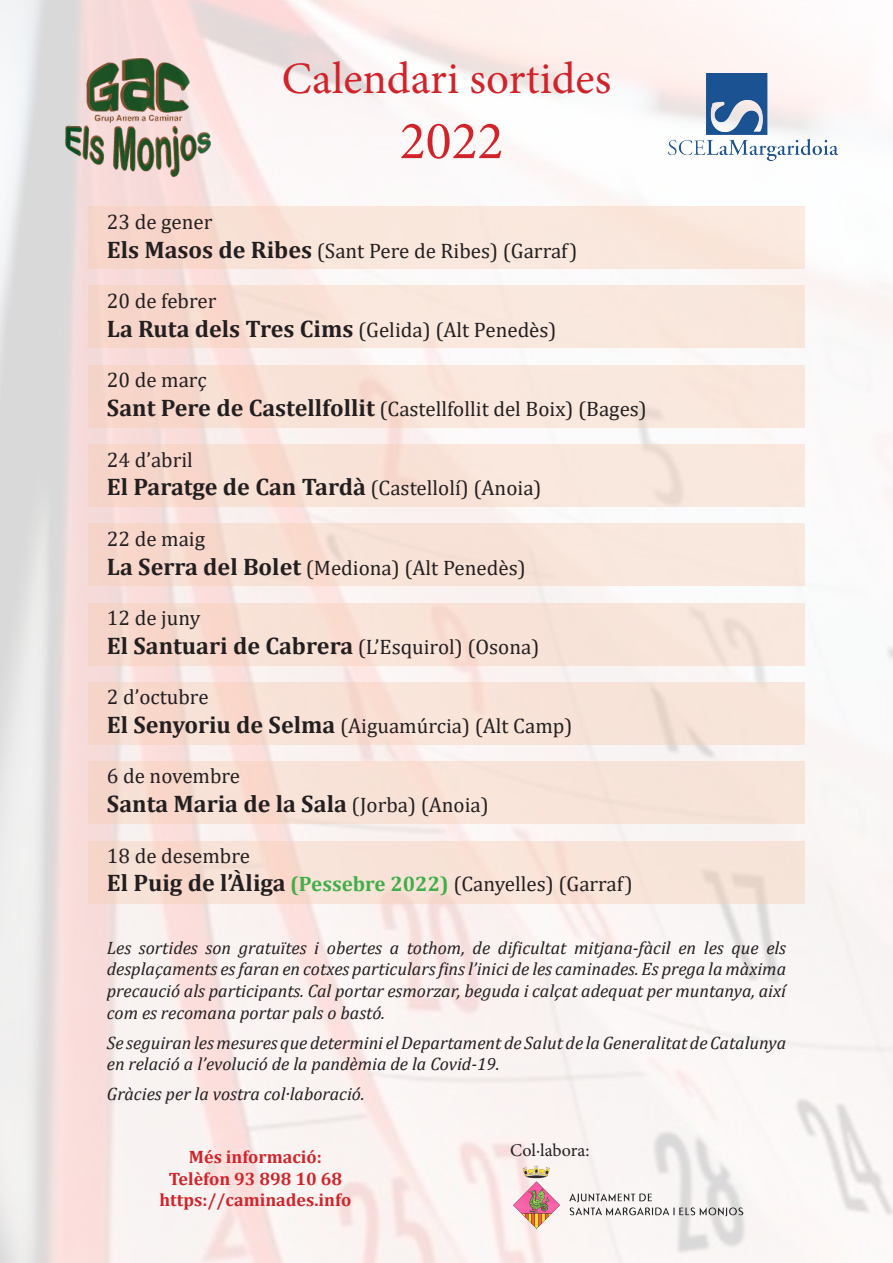
<style>
.page{position:relative;width:893px;height:1263px;background:#fff}
.page>*{position:absolute;margin:0;border:0;box-sizing:border-box;transform-origin:0 0}
.t1{font:54px "Minion Pro";color:#d1232a}
.t2{font:45px "Minion Pro";color:#d1232a}
.t3{font:700 24px "Cambria";color:#231f20}
.t4{font:21px "Cambria";color:#231f20}
.t5{font:italic 18px/21.6px "Cambria";color:#231f20;text-align:justify}
.t6{font:700 18px "Cambria";color:#d1232a}
.t7{font:18px "Minion Pro";color:#231f20}
.s1{font-weight:700;font-size:24px}
.s2{font-weight:400;font-size:21px}
.s3{font-weight:700;color:#40ae49}
</style>
<div class="page">
<img style="left:0;top:0;width:893px;height:1263px">
<img style="left:669px;top:73px;width:170px;height:88px">
<div style="left:88px;top:206px;width:717px;height:63px;background:linear-gradient(to right,#f8d9ce,#fbece2)"></div>
<div style="left:88px;top:444px;width:717px;height:63px;background:linear-gradient(to right,#f7d8cc,#f9ebe1)"></div>
<div style="left:88px;top:524px;width:717px;height:62px;background:linear-gradient(to right,#f7d7cc,#f9ebe1)"></div>
<div style="left:88px;top:603px;width:717px;height:63px;background:linear-gradient(to right,#f8d9cd,#f7e8de)"></div>
<div style="left:88px;top:682px;width:717px;height:63px;background:linear-gradient(to right,#f8dacf,#f7e6db)"></div>
<div style="left:88px;top:762px;width:717px;height:62px;background:linear-gradient(to right,#f8dbd0,#f7e6db)"></div>
<div style="left:88px;top:841px;width:717px;height:63px;background:linear-gradient(to right,#f8dcd1,#f7e5da)"></div>
<div style="left:88px;top:365px;width:717px;height:63px;background:linear-gradient(to right,#f7d8cc,#faece2)"></div>
<div style="left:88px;top:286px;width:717px;height:62px;background:linear-gradient(to right,#f8d9cd,#faece2)"></div>
<img style="left:510px;top:1165px;width:237px;height:71px">
<p class="t2" style="left:282px;top:49px;width:331px">Calendari sortides</p>
<p class="t1" style="left:400px;top:105px;width:105px">2022</p>
<p class="t4" style="left:107px;top:209px;width:107px">23 de gener</p>
<p class="t4" style="left:107px;top:238px;width:472px"><span class="s1">Els Masos de Ribes</span> (Sant Pere de Ribes) (Garraf)</p>
<p class="t4" style="left:107px;top:289px;width:111px">20 de febrer</p>
<p class="t4" style="left:107px;top:317px;width:451px"><span class="s1">La Ruta dels Tres Cims</span> (Gelida) (Alt Penedès)</p>
<p class="t4" style="left:107px;top:368px;width:101px">20 de març</p>
<p class="t4" style="left:107px;top:397px;width:542px"><span class="s1">Sant Pere de Castellfollit</span> (Castellfollit del Boix) (Bages)</p>
<p class="t4" style="left:107px;top:447px;width:88px">24 d’abril</p>
<p class="t3" style="left:107px;top:470px;width:436px">El Paratge de Can Tardà <span class="s2">(Castellolí) (Anoia)</span></p>
<p class="t4" style="left:107px;top:526px;width:100px">22 de maig</p>
<p class="t4" style="left:107px;top:555px;width:420px"><span class="s1">La Serra del Bolet</span> (Mediona) (Alt Penedès)</p>
<p class="t4" style="left:107px;top:605px;width:95px">12 de juny</p>
<p class="t3" style="left:107px;top:629px;width:434px">El Santuari de Cabrera <span class="s2">(L’Esquirol) (Osona)</span></p>
<p class="t4" style="left:107px;top:685px;width:103px">2 d’octubre</p>
<p class="t4" style="left:107px;top:713px;width:467px"><span class="s1">El Senyoriu de Selma</span> (Aiguamúrcia) (Alt Camp)</p>
<p class="t4" style="left:107px;top:764px;width:135px">6 de novembre</p>
<p class="t3" style="left:107px;top:787px;width:383px">Santa Maria de la Sala <span class="s2">(Jorba) (Anoia)</span></p>
<p class="t4" style="left:107px;top:843px;width:145px">18 de desembre</p>
<p class="t4" style="left:107px;top:872px;width:528px"><span class="s1">El Puig de l’Àliga</span> <span class="s3">(Pessebre 2022)</span> (Canyelles) (Garraf)</p>
<p class="t5" style="left:107px;top:936px;width:681px">Les sortides son gratuïtes i obertes a tothom, de dificultat mitjana-fàcil en les que els desplaçaments es faran en cotxes particulars fins l’inici de les caminades. Es prega la màxima precaució als participants. Cal portar esmorzar, beguda i calçat adequat per muntanya, així com es recomana portar pals o bastó.</p>
<p class="t5" style="left:107px;top:1031px;width:681px">Se seguiran les mesures que determini el Departament de Salut de la Generalitat de Catalunya en relació a l’evolució de la pandèmia de la Covid-19.</p>
<p class="t5" style="left:107px;top:1083px;width:259px">Gràcies per la vostra col·laboració.</p>
<p class="t6" style="left:189px;top:1144px;width:134px">Més informació:</p>
<p class="t6" style="left:169px;top:1166px;width:175px">Telèfon 93 898 10 68</p>
<p class="t6" style="left:160px;top:1187px;width:193px">https://caminades.info</p>
<p class="t7" style="left:510px;top:1138px;width:81px">Col·labora:</p>
</div>
